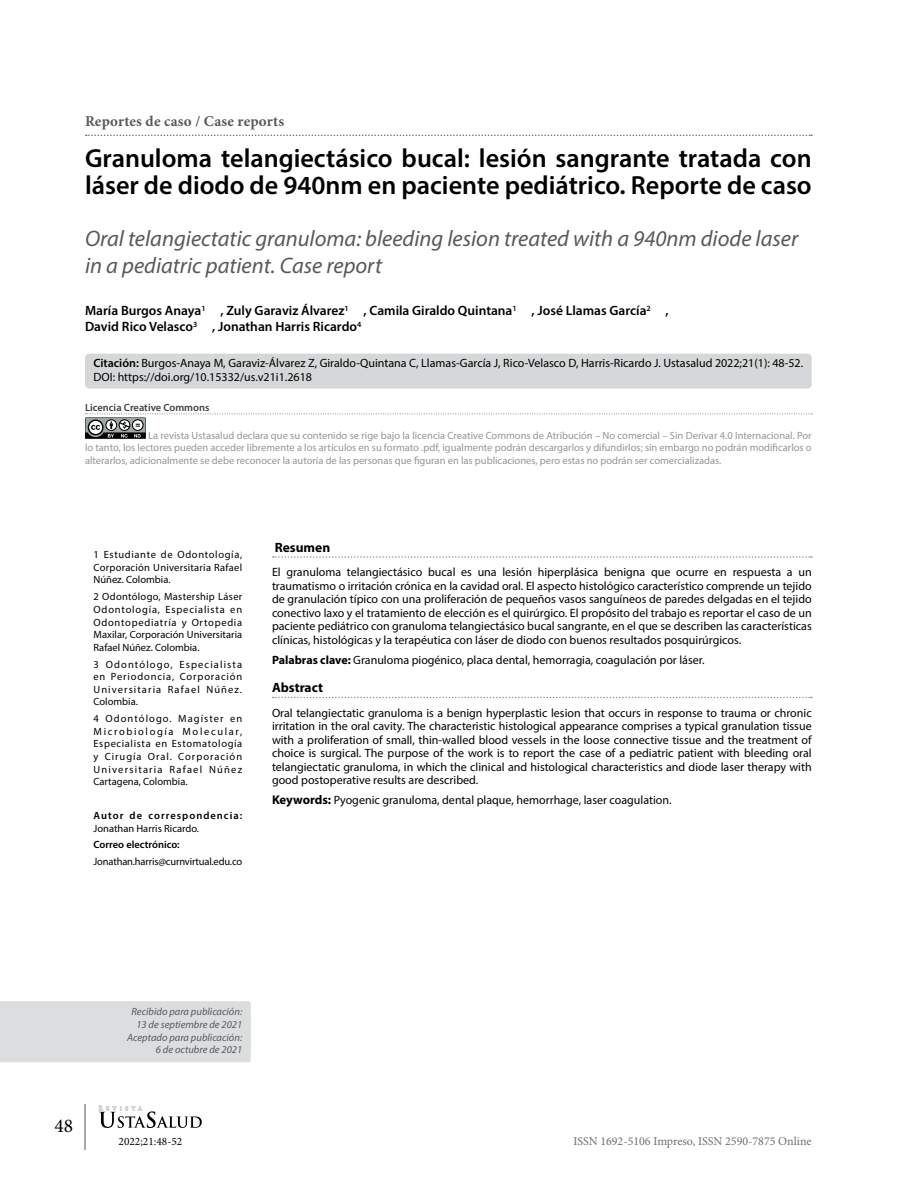
<style>
.page{position:relative;width:918px;height:1188px;background:#fff}
.page>*{position:absolute;margin:0;border:0;box-sizing:border-box;transform-origin:0 0}
.t1{font:600 26.25px/27px "Myriad Pro";color:#000}
.t2{font:italic 22.5px/27px "Myriad Pro";color:#58595b}
.t3{font:19.5px "Minion Pro";color:#000}
.t4{font:700 15px "Minion Pro";letter-spacing:.015em;color:#58595b}
.t5{font:600 13.5px/16.2px "Myriad Pro";color:#000}
.t6{font:700 13.5px "Myriad Pro";color:#000}
.t7{font:12px/13.5px "Myriad Pro";color:#000;text-align:justify}
.t8{font:12px "Minion Pro";color:#6d6e71}
.t9{font:11.4px "Minion Pro";color:#000}
.t10{font:10.5px/12.6px "Myriad Pro";letter-spacing:.005em;color:#000;text-align:justify}
.t11{font:10.5px/12.6px "Myriad Pro";color:#939598;text-align:justify}
.t12{font:italic 10.5px/12.6px "Myriad Pro";color:#58595b;text-align:right}
.t13{font:10.5px "Myriad Pro";letter-spacing:-.015em;color:#000}
.t14{font:600 10.5px "Myriad Pro";color:#414042}
.t15{font:600 10.5px "Myriad Pro";letter-spacing:.09em;color:#000}
.t16{font:600 10.5px "Myriad Pro";color:#000}
.s1{font-weight:600}
.s2{font-weight:700}
.s3{font-weight:700;font-size:12.75px}
</style>
<div class="page">
<div style="left:0;top:1001px;width:251px;height:61px;background:#dcddde"></div>
<hr style="left:84px;top:1105px;width:2px;height:45px;background:#a7a9ac">
<svg style="left:99px;top:1106px;width:103px;height:22px"></svg>
<svg style="left:85px;top:413px;width:727px;height:26px"></svg>
<div style="left:85px;top:354px;width:727px;height:35px;background:#d5d7d8;border-radius:4px"></div>
<svg style="left:273px;top:556px;width:539px;height:2px"></svg>
<svg style="left:273px;top:697px;width:539px;height:1px"></svg>
<svg style="left:86px;top:135px;width:726px;height:1px"></svg>
<p class="t4" style="left:85px;top:111px;width:201px">Reportes de caso / Case reports</p>
<h1 class="t1" style="left:85px;top:144px;width:728px">Granuloma telangiectásico bucal: lesión sangrante tratada con láser de diodo de 940nm en paciente pediátrico. Reporte de caso</h1>
<h2 class="t2" style="left:85px;top:225px;width:715px">Oral telangiectatic granuloma: bleeding lesion treated with a 940nm diode laser in a pediatric patient. Case report</h2>
<p class="t5" style="left:85px;top:302px;width:585px">María Burgos Anaya<sup>1</sup> , Zuly Garaviz Álvarez<sup>1</sup> , Camila Giraldo Quintana<sup>1</sup> , José Llamas García<sup>2</sup> ,<br>David Rico Velasco<sup>3</sup> , Jonathan Harris Ricardo<sup>4</sup></p>
<p class="t7" style="left:94px;top:355px;width:711px;line-height:14.4px"><span class="s1">Citación:</span> Burgos-Anaya M, Garaviz-Álvarez Z, Giraldo-Quintana C, Llamas-García J, Rico-Velasco D, Harris-Ricardo J. Ustasalud 2022;21(1): 48-52.<br>DOI: https://doi.org/10.15332/us.v21i1.2618</p>
<p class="t14" style="left:85px;top:401px;width:126px">Licencia Creative Commons</p>
<p class="t11" style="left:85px;top:429px;width:728px;text-indent:63px">La revista Ustasalud declara que su contenido se rige bajo la licencia Creative Commons de Atribución – No comercial – Sin Derivar 4.0 Internacional. Por lo tanto, los lectores pueden acceder libremente a los artículos en su formato .pdf, igualmente podrán descargarlos y difundirlos; sin embargo no podrán modificarlos o alterarlos, adicionalmente se debe reconocer la autoría de las personas que figuran en las publicaciones, pero estas no podrán ser comercializadas.</p>
<p class="t10" style="left:94px;top:548px;width:150px">1 Estudiante de Odontología, Corporación Universitaria Rafael Núñez. Colombia.</p>
<p class="t10" style="left:94px;top:590px;width:150px">2 Odontólogo, Mastership Láser Odontología, Especialista en Odontopediatría y Ortopedia Maxilar, Corporación Universitaria Rafael Núñez. Colombia.</p>
<p class="t10" style="left:94px;top:658px;width:150px">3 Odontólogo, Especialista en Periodoncia, Corporación Universitaria Rafael Núñez.<br>Colombia.</p>
<p class="t10" style="left:94px;top:712px;width:150px">4 Odontólogo. Magíster en Microbiología Molecular, Especialista en Estomatología y Cirugía Oral. Corporación Universitaria Rafael Núñez Cartagena, Colombia.</p>
<p class="t15" style="left:94px;top:809px;width:150px">Autor de correspondencia:</p>
<p class="t10" style="left:94px;top:822px;width:107px">Jonathan Harris Ricardo.</p>
<p class="t16" style="left:94px;top:838px;width:88px">Correo electrónico:</p>
<p class="t13" style="left:94px;top:855px;width:150px">Jonathan.harris@curnvirtual.edu.co</p>
<p class="t6" style="left:275px;top:539px;width:57px">Resumen</p>
<p class="t7" style="left:272px;top:565px;width:541px">El granuloma telangiectásico bucal es una lesión hiperplásica benigna que ocurre en respuesta a un traumatismo o irritación crónica en la cavidad oral. El aspecto histológico característico comprende un tejido de granulación típico con una proliferación de pequeños vasos sanguíneos de paredes delgadas en el tejido conectivo laxo y el tratamiento de elección es el quirúrgico. El propósito del trabajo es reportar el caso de un paciente pediátrico con granuloma telangiectásico bucal sangrante, en el que se describen las características clínicas, histológicas y la terapéutica con láser de diodo con buenos resultados posquirúrgicos.</p>
<p class="t7" style="left:272px;top:653px;width:434px"><span class="s2">Palabras clave:</span> Granuloma piogénico, placa dental, hemorragia, coagulación por láser.</p>
<p class="t6" style="left:272px;top:679px;width:53px">Abstract</p>
<p class="t7" style="left:272px;top:706px;width:541px">Oral telangiectatic granuloma is a benign hyperplastic lesion that occurs in response to trauma or chronic irritation in the oral cavity. The characteristic histological appearance comprises a typical granulation tissue with a proliferation of small, thin-walled blood vessels in the loose connective tissue and the treatment of choice is surgical. The purpose of the work is to report the case of a pediatric patient with bleeding oral telangiectatic granuloma, in which the clinical and histological characteristics and diode laser therapy with good postoperative results are described.</p>
<p class="t7" style="left:272px;top:793px;width:401px"><span class="s3">Keywords:</span> Pyogenic granuloma, dental plaque, hemorrhage, laser coagulation.</p>
<h3 class="t3" style="left:55px;top:1112px;width:20px">48</h3>
<p class="t12" style="left:127px;top:1005px;width:116px">Recibido para publicación:<br>13 de septiembre de 2021<br>Aceptado para publicación:<br>6 de octubre de 2021</p>
<p class="t9" style="left:119px;top:1134px;width:65px">2022;21:48-52</p>
<p class="t8" style="left:573px;top:1133px;width:240px">ISSN 1692-5106 Impreso, ISSN 2590-7875 Online</p>
</div>
